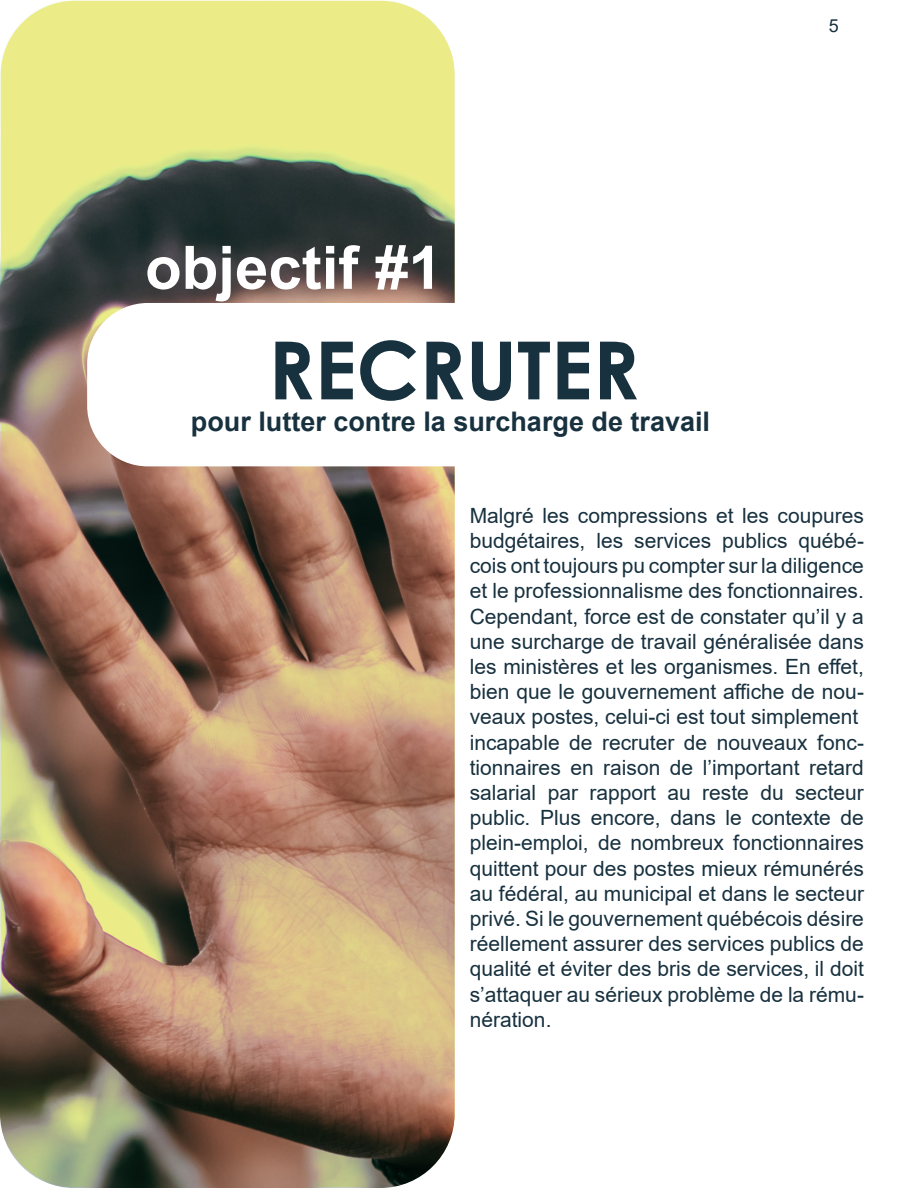
<style>
.page{position:relative;width:918px;height:1188px;background:#fff}
.page>*{position:absolute;margin:0;border:0;box-sizing:border-box;transform-origin:0 0}
.gros_titre{font:700 80.4px "Century Gothic";color:#18313f}
.t1{font:700 60px "Arial";color:#fff}
.t2{font:700 27px "Arial";color:#18313f}
.t3{font:21px/25.2px "Arial";color:#18313f;text-align:justify}
.t4{font:18px "Arial";color:#18313f}
</style>
<div class="page">
<img style="left:1px;top:1px;width:454px;height:1186px;border-radius:74px">
<div style="left:87px;top:303px;width:486px;height:163px;background:#fff;border-radius:61px"></div>
<p class="t1" style="left:145px;top:225px;width:298px">objectif #1</p>
<p class="gros_titre" style="left:268px;top:309px;width:373px">RECRUTER</p>
<p class="t2" style="left:191px;top:403px;width:521px">pour lutter contre la surcharge de travail</p>
<p class="t4" style="left:829px;top:13px;width:12px">5</p>
<p class="t3" style="left:470px;top:503px;width:396px">Malgré les compressions et les coupures budgétaires, les services publics québé&shy;cois ont toujours pu compter sur la diligence et le professionnalisme des fonctionnaires.<br>Cependant, force est de constater qu’il y a une surcharge de travail généralisée dans les ministères et les organismes. En effet, bien que le gouvernement affiche de nou&shy;veaux postes, celui-ci est tout simplement</p>
<p class="t3" style="left:470px;top:730px;width:396px">incapable de recruter de nouveaux fonc&shy;tionnaires en raison de l’important retard salarial par rapport au reste du secteur public. Plus encore, dans le contexte de plein-emploi, de nombreux fonctionnaires quittent pour des postes mieux rémunérés au fédéral, au municipal et dans le secteur privé. Si le gouvernement québécois désire réellement assurer des services publics de qualité et éviter des bris de services, il doit s’attaquer au sérieux problème de la rému&shy;nération.</p>
</div>
